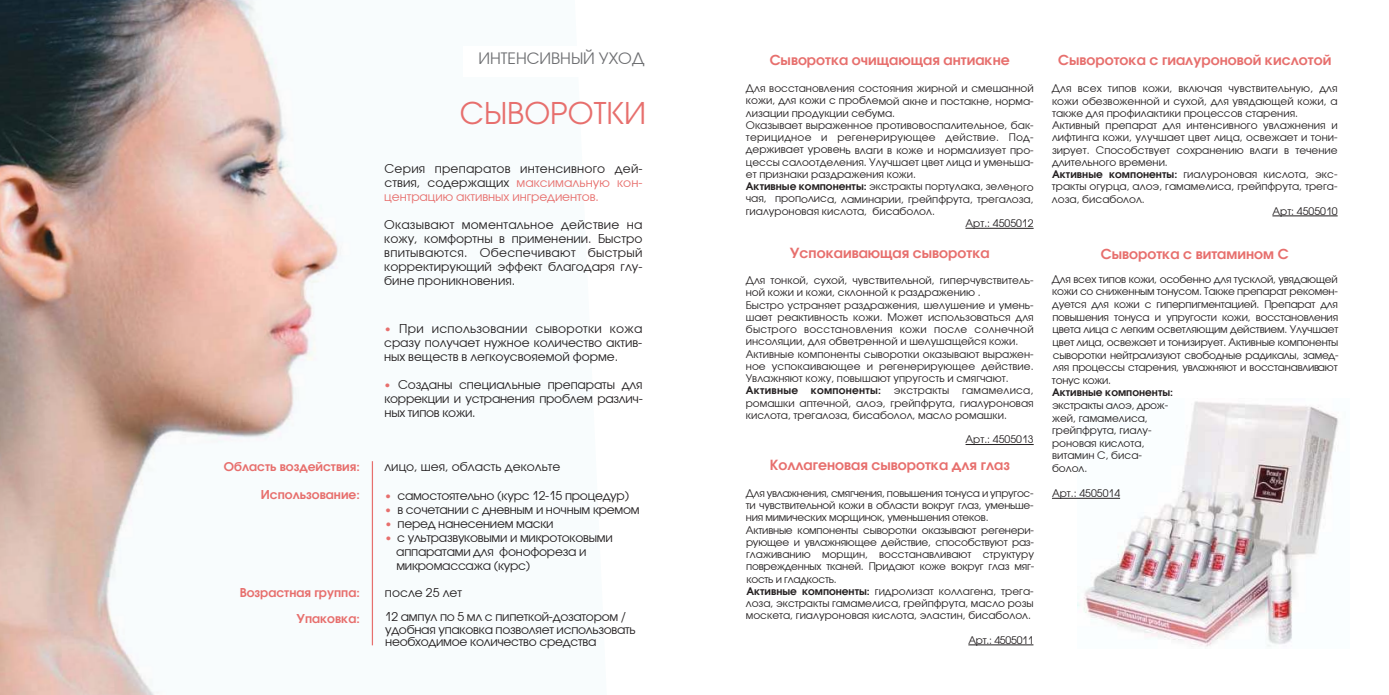
<style>
.page{position:relative;width:1389px;height:695px;background:#fff}
.page>*{position:absolute;margin:0;border:0;box-sizing:border-box;transform-origin:0 0}
.t1{font:29.75px "Avant Garde Gothic C";color:#e76f6d}
.t2{font:15.75px "Avant Garde Gothic C";color:#6d6e71}
.t3{font:600 14px "Avant Garde Gothic C";color:#e76f6d}
.t4{font:12.25px/14px "Avant Garde Gothic C";letter-spacing:-.02em;color:#231f20;text-align:justify}
.t5{font:600 12.25px/26.2px "Avant Garde Gothic C";color:#e76f6d;text-align:right}
.t6{font:12.25px "Avant Garde Gothic C";color:#231f20}
.t7{font:10.5px/12.6px "Avant Garde Gothic C";color:#231f20}
.t8{font:10.5px/12.2px "Avant Garde Gothic C";letter-spacing:-.02em;color:#231f20}
.t9{font:10.5px "Avant Garde Gothic C";letter-spacing:.02em;color:#231f20}
.t10{font:600 10.5px "Avant Garde Gothic C";color:#231f20}
.s1{color:#e76f6d}
.s2{font-weight:600}
</style>
<div class="page">
<img style="left:0;top:0;width:373px;height:694px">
<hr style="left:372px;top:461px;width:1px;height:184px;background:#e76f6d">
<hr style="left:965px;top:228px;width:69px;height:1px;background:#231f20">
<hr style="left:1272px;top:215px;width:66px;height:1px;background:#231f20">
<hr style="left:966px;top:444px;width:68px;height:1px;background:#231f20">
<hr style="left:968px;top:644px;width:65px;height:1px;background:#231f20">
<img style="left:1077px;top:401px;width:261px;height:246px">
<hr style="left:1052px;top:498px;width:68px;height:1px;background:#231f20">
<p class="t5" style="left:224px;top:454px;width:137px">Область воздействия:</p>
<p class="t5" style="left:261px;top:482px;width:100px">Использование:</p>
<p class="t5" style="left:240px;top:580px;width:122px">Возрастная группа:<br>Упаковка:</p>
<h2 class="t2" style="left:478px;top:49px;width:167px">ИНТЕНСИВНЫЙ УХОД</h2>
<h1 class="t1" style="left:460px;top:97px;width:188px">СЫВОРОТКИ</h1>
<p class="t4" style="left:384px;top:162px;width:260px">Серия препаратов интенсивного дей&shy;ствия, содержащих <span class="s1">максимальную кон&shy;центрацию активных ингредиентов.</span></p>
<p class="t4" style="left:384px;top:218px;width:260px">Оказывают моментальное действие на кожу, комфортны в применении. Быстро впитываются. Обеспечивают быстрый корректирующий эффект благодаря глу&shy;бине проникновения.</p>
<p class="t4" style="left:384px;top:321px;width:260px"><span class="s1">•</span> При использовании сыворотки кожа сразу получает нужное количество актив&shy;ных веществ в легкоусвояемой форме.</p>
<p class="t4" style="left:384px;top:377px;width:260px"><span class="s1">•</span> Cозданы специальные препараты для коррекции и устранения проблем различ&shy;ных типов кожи.</p>
<p class="t6" style="left:384px;top:460px;width:177px">лицо, шея, область декольте</p>
<p class="t4" style="left:384px;top:488px;width:246px"><span class="s1">•</span> самостоятельно (курс 12-15 процедур)</p>
<p class="t4" style="left:385px;top:502px;width:257px"><span class="s1">•</span> в сочетании с дневным и ночным кремом</p>
<p class="t4" style="left:385px;top:516px;width:170px"><span class="s1">•</span> перед нанесением маски</p>
<p class="t4" style="left:396px;top:530px;width:218px;text-align:left;text-indent:-12px"><span class="s1">•</span> с ультразвуковыми и микротоковыми аппаратами для фонофореза и микромассажа (курс)</p>
<p class="t4" style="left:385px;top:580px;width:243px;line-height:24.5px">после 25 лет<br>12 ампул по 5 мл с пипеткой-дозатором /</p>
<p class="t4" style="left:385px;top:623px;width:252px;line-height:12.2px">удобная упаковка позволяет использовать необходимое количество средства</p>
<h3 class="t3" style="left:770px;top:54px;width:242px">Сыворотка очищающая антиакне</h3>
<p class="t7" style="left:746px;top:82px;width:289px">Для восстановления состояния жирной и смешанной</p>
<p class="t7" style="left:746px;top:94px;width:289px">кожи, для кожи с проблемой акне и постакне, норма-</p>
<p class="t7" style="left:746px;top:106px;width:151px">лизации продукции себума.</p>
<p class="t7" style="left:746px;top:119px;width:289px">Оказывает выраженное противовоспалительное, бак-</p>
<p class="t9" style="left:746px;top:132px;width:289px">терицидное и регенерирующее действие. Под-</p>
<p class="t7" style="left:746px;top:143px;width:289px">держивает уровень влаги в коже и нормализует про-</p>
<p class="t7" style="left:746px;top:156px;width:289px">цессы салоотделения. Улучшает цвет лица и уменьша-</p>
<p class="t7" style="left:746px;top:168px;width:172px">ет признаки раздражения кожи.</p>
<p class="t7" style="left:746px;top:180px;width:289px"><span class="s2">Активные компоненты:</span> экстракты портулака, зеленого</p>
<p class="t7" style="left:746px;top:192px;width:289px">чая, прополиса, ламинарии, грейпфрута, трегалоза,</p>
<p class="t7" style="left:746px;top:204px;width:191px">гиалуроновая кислота, бисаболол.</p>
<p class="t7" style="left:965px;top:217px;width:70px">Арт.: 4505012</p>
<h3 class="t3" style="left:790px;top:247px;width:201px">Успокаивающая сыворотка</h3>
<p class="t7" style="left:746px;top:274px;width:289px">Для тонкой, сухой, чувствительной, гиперчувствитель&shy;ной кожи и кожи, склонной к раздражению .<br>Быстро устраняет раздражения, шелушение и умень&shy;шает реактивность кожи. Может использоваться для быстрого восстановления кожи после солнечной инсоляции, для обветренной и шелушащейся кожи.<br>Активные компоненты сыворотки оказывают выражен&shy;ное успокаивающее и регенерирующее действие.<br>Увлажняют кожу, повышают упругость и смягчают.<br><span class="s2">Активные компоненты:</span> экстракты гамамелиса, ромашки аптечной, алоэ, грейпфрута, гиалуроновая кислота, трегалоза, бисаболол, масло ромашки.</p>
<p class="t7" style="left:965px;top:433px;width:70px">Арт.: 4505013</p>
<h3 class="t3" style="left:770px;top:459px;width:242px">Коллагеновая сыворотка для глаз</h3>
<p class="t8" style="left:746px;top:486px;width:290px">Для увлажнения, смягчения, повышения тонуса и упругос&shy;ти чувствительной кожи в области вокруг глаз, уменьше&shy;ния мимических морщинок, уменьшения отеков.<br>Активные компоненты сыворотки оказывают регенери&shy;рующее и увлажняющее действие, способствуют раз&shy;глаживанию морщин, восстанавливают структуру поврежденных тканей. Придают коже вокруг глаз мяг&shy;кость и гладкость.<br><span class="s2">Активные компоненты:</span> гидролизат коллагена, трега&shy;лоза, экстракты гамамелиса, грейпфрута, масло розы москета, гиалуроновая кислота, эластин, бисаболол.</p>
<p class="t8" style="left:968px;top:633px;width:67px">Арт.: 4505011</p>
<h3 class="t3" style="left:1058px;top:54px;width:275px">Сыворотока с гиалуроновой кислотой</h3>
<p class="t7" style="left:1052px;top:82px;width:287px">Для всех типов кожи, включая чувствительную, для</p>
<p class="t7" style="left:1052px;top:94px;width:287px">кожи обезвоженной и сухой, для увядающей кожи, а</p>
<p class="t7" style="left:1052px;top:107px;width:248px">также для профилактики процессов старения.</p>
<p class="t7" style="left:1052px;top:119px;width:287px">Активный препарат для интенсивного увлажнения и</p>
<p class="t7" style="left:1052px;top:131px;width:287px">лифтинга кожи, улучшает цвет лица, освежает и тони-</p>
<p class="t7" style="left:1052px;top:143px;width:287px">зирует. Способствует сохранению влаги в течение</p>
<p class="t7" style="left:1052px;top:156px;width:117px">длительного времени.</p>
<p class="t7" style="left:1052px;top:168px;width:287px"><span class="s2">Активные компоненты:</span> гиалуроновая кислота, экс-</p>
<p class="t7" style="left:1052px;top:180px;width:287px">тракты огурца, алоэ, гамамелиса, грейпфрута, трега-</p>
<p class="t7" style="left:1052px;top:192px;width:94px">лоза, бисаболол.</p>
<p class="t7" style="left:1272px;top:205px;width:67px">Арт: 4505010</p>
<h3 class="t3" style="left:1101px;top:248px;width:189px">Сыворотка с витамином С</h3>
<p class="t7" style="left:1052px;top:273px;width:288px;text-align:justify">Для всех типов кожи, особенно для тусклой, увядающей кожи со сниженным тонусом. Также препарат рекомен&shy;дуется для кожи с гиперпигментацией. Препарат для повышения тонуса и упругости кожи, восстановления цвета лица с легким осветляющим действием. Улучшает цвет лица, освежает и тонизирует. Активные компоненты сыворотки нейтрализуют свободные радикалы, замед&shy;ляя процессы старения, увлажняют и восстанавливают тонус кожи.</p>
<p class="t10" style="left:1052px;top:388px;width:123px">Активные компоненты:</p>
<p class="t7" style="left:1052px;top:399px;width:118px">экстракты алоэ, дрож&shy;жей, гамамелиса, грейпфрута, гиалу&shy;роновая кислота, витамин С, биса&shy;болол.</p>
<p class="t7" style="left:1052px;top:487px;width:70px">Арт.: 4505014</p>
</div>
